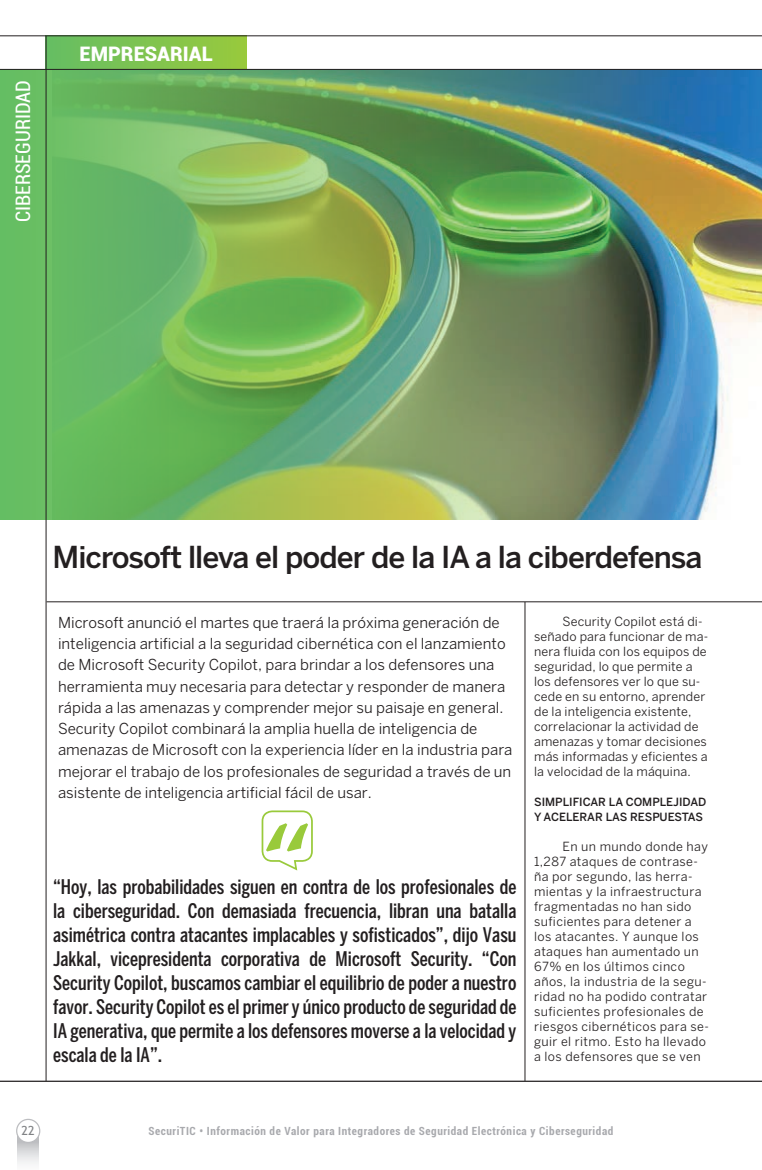
<style>
.page{position:relative;width:762px;height:1170px;background:#fff}
.page>*{position:absolute;margin:0;border:0;box-sizing:border-box;transform-origin:0 0}
.t1{font:500 30px "Benton Sans";letter-spacing:-.03em;color:#231f20}
.t2{font:500 extra-condensed 20px/24px "Benton Sans";color:#231f20;text-align:justify}
.t3{font:condensed 20px "Roboto";color:#fff}
.t4{font:900 20px "Roboto";color:#fff}
.t5{font:15px/21.2px "Benton Sans";color:#231f20}
.t6{font:12.5px/15px "Benton Sans";letter-spacing:.03em;color:#231f20}
.t7{font:12.5px/15px "Benton Sans";letter-spacing:.01em;color:#231f20}
.t8{font:12.5px "Trebuchet MS";color:#808285}
.t9{font:700 condensed 11.25px "Roboto";letter-spacing:.05em;color:#a8a9ad}
.t10{font:500 11.25px/15px "Benton Sans";color:#231f20}
</style>
<div class="page">
<img style="left:730px;top:70px;width:32px;height:272px">
<img style="left:0;top:70px;width:730px;height:449px">
<div style="left:46px;top:36px;width:201px;height:33px;background:linear-gradient(to right,#65be63,#99c93c)"></div>
<hr style="left:0;top:69px;width:762px;height:1px;background:#231f20">
<hr style="left:47px;top:601px;width:715px;height:1px;background:#231f20">
<hr style="left:46px;top:36px;width:1px;height:1044px;background:#231f20">
<hr style="left:0;top:36px;width:762px;height:1px;background:#231f20">
<hr style="left:0;top:1080px;width:762px;height:1px;background:#231f20">
<hr style="left:525px;top:602px;width:1px;height:478px;background:#231f20">
<svg style="left:261px;top:810px;width:52px;height:61px"></svg>
<svg style="left:18px;top:1136px;width:21px;height:28px"></svg>
<div style="left:17px;top:1119px;width:23px;height:23px;background:#fff;border-radius:50%"></div>
<div style="left:16px;top:1118px;width:24px;height:24px;border:1px solid #bcbdc0;border-radius:50%"></div>
<h2 class="t3" style="left:9px;top:222px;width:144px;rotate:-90deg">CIBERSEGURIDAD</h2>
<h2 class="t4" style="left:80px;top:39px;width:135px">EMPRESARIAL</h2>
<h1 class="t1" style="left:52px;top:538px;width:651px">Microsoft lleva el poder de la IA a la ciberdefensa</h1>
<p class="t5" style="left:58px;top:611px;width:456px">Microsoft anunció el martes que traerá la próxima generación de inteligencia artificial a la seguridad cibernética con el lanzamiento de Microsoft Security Copilot, para brindar a los defensores una herramienta muy necesaria para detectar y responder de manera rápida a las amenazas y comprender mejor su paisaje en general.<br>Security Copilot combinará la amplia huella de inteligencia de amenazas de Microsoft con la experiencia líder en la industria para mejorar el trabajo de los profesionales de seguridad a través de un asistente de inteligencia artificial fácil de usar.</p>
<p class="t2" style="left:53px;top:874px;width:465px">“Hoy, las probabilidades siguen en contra de los profesionales de la ciberseguridad. Con demasiada frecuencia, libran una batalla asimétrica contra atacantes implacables y sofisticados”, dijo Vasu Jakkal, vicepresidenta corporativa de Microsoft Security. “Con Security Copilot, buscamos cambiar el equilibrio de poder a nuestro favor. Security Copilot es el primer y único producto de seguridad de IA generativa, que permite a los defensores moverse a la velocidad y escala de la IA”.</p>
<p class="t7" style="left:534px;top:613px;width:176px;text-indent:28px">Security Copilot está di&shy;señado para funcionar de ma&shy;nera fluida con los equipos de seguridad, lo que permite a los defensores ver lo que su&shy;cede en su entorno, aprender de la inteligencia existente, correlacionar la actividad de amenazas y tomar decisiones más informadas y eficientes a la velocidad de la máquina.</p>
<p class="t10" style="left:534px;top:794px;width:174px">SIMPLIFICAR LA COMPLEJIDAD<br>Y ACELERAR LAS RESPUESTAS</p>
<p class="t6" style="left:534px;top:838px;width:176px;text-indent:28px">En un mundo donde hay<br>1,287 ataques de contrase&shy;ña por segundo, las herra&shy;mientas y la infraestructura fragmentadas no han sido suficientes para detener a los atacantes. Y aunque los ataques han aumentado un<br>67% en los últimos cinco años, la industria de la segu&shy;ridad no ha podido contratar suficientes profesionales de riesgos cibernéticos para se&shy;guir el ritmo. Esto ha llevado a los defensores que se ven</p>
<p class="t8" style="left:22px;top:1122px;width:15px">22</p>
<p class="t9" style="left:149px;top:1122px;width:466px">SecuriTIC • Información de Valor para Integradores de Seguridad Electrónica y Ciberseguridad</p>
</div>
